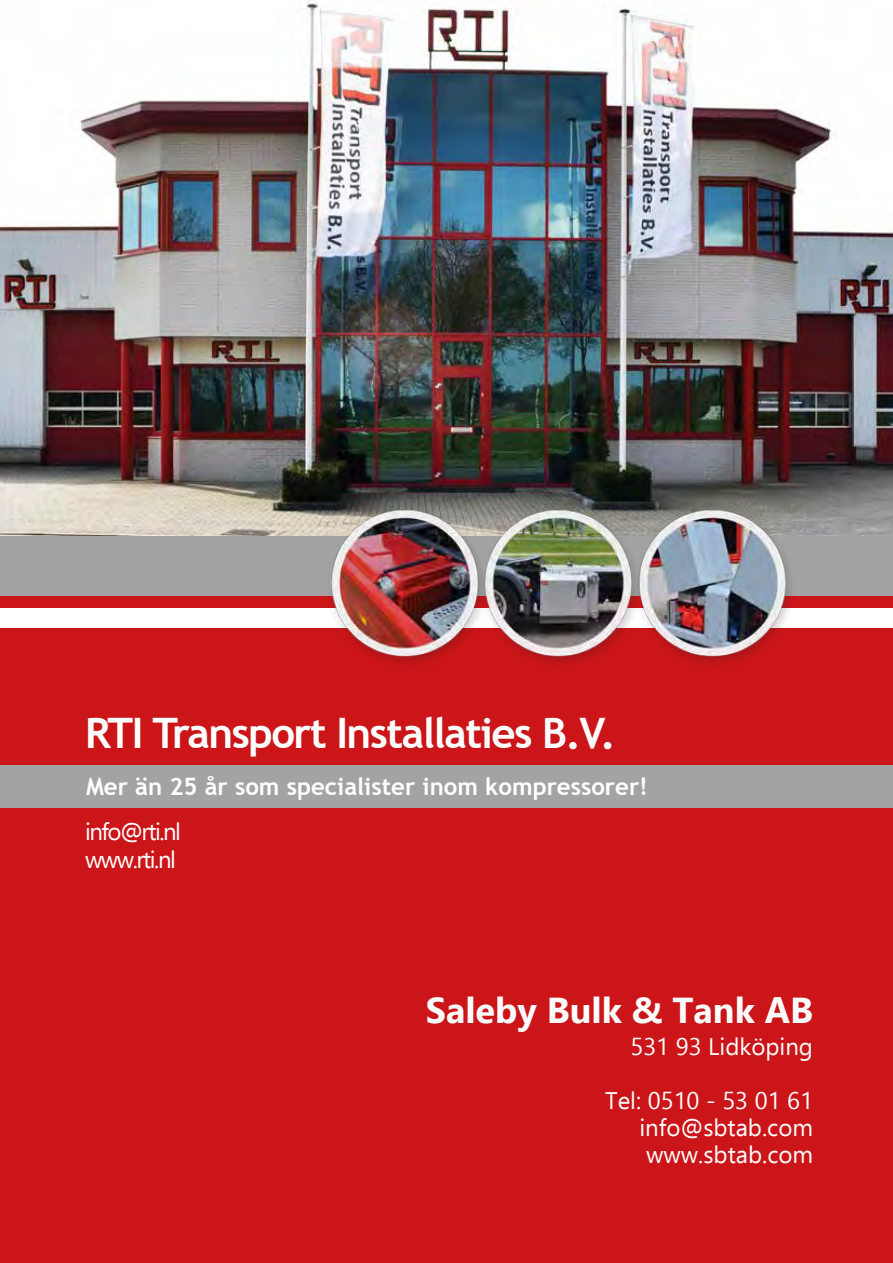
<style>
.page{position:relative;width:893px;height:1263px;background:#fff}
.page>*{position:absolute;margin:0;border:0;box-sizing:border-box;transform-origin:0 0}
.t1{font:700 42px "Trebuchet MS";letter-spacing:-.035em;color:#fff}
.t2{font:700 36px "Ebrima";color:#fff}
.t3{font:24px/27px "Ebrima";color:#fff;text-align:justify}
.t4{font:700 24px "Trebuchet MS";color:#fff}
.t5{font:24px/28.8px "Ebrima";letter-spacing:-.06em;color:#fff}
</style>
<div class="page">
<img style="left:0;top:0;width:893px;height:536px">
<div style="left:0;top:563px;width:893px;height:700px;background:#cb1518"></div>
<div style="left:0;top:765px;width:893px;height:43px;background:#a3a3a3"></div>
<div style="left:0;top:536px;width:893px;height:59px;background:#a3a3a3"></div>
<div style="left:0;top:608px;width:893px;height:19px;background:#fff"></div>
<img style="left:251px;top:425px;width:642px;height:238px">
<h1 class="t1" style="left:85px;top:706px;width:532px">RTI Transport Installaties B.V.</h1>
<p class="t4" style="left:86px;top:771px;width:563px">Mer än 25 år som specialister inom kompressorer!</p>
<p class="t5" style="left:85px;top:816px;width:98px">info@rti.nl www.rti.nl</p>
<h2 class="t2" style="left:426px;top:983px;width:389px">Saleby Bulk &amp; Tank AB</h2>
<p class="t3" style="left:630px;top:1032px;width:184px">531 93 Lidköping</p>
<p class="t3" style="left:639px;top:1086px;width:175px;text-indent:-34px">Tel: 0510 - 53 01 61 info@sbtab.com www.sbtab.com</p>
</div>
